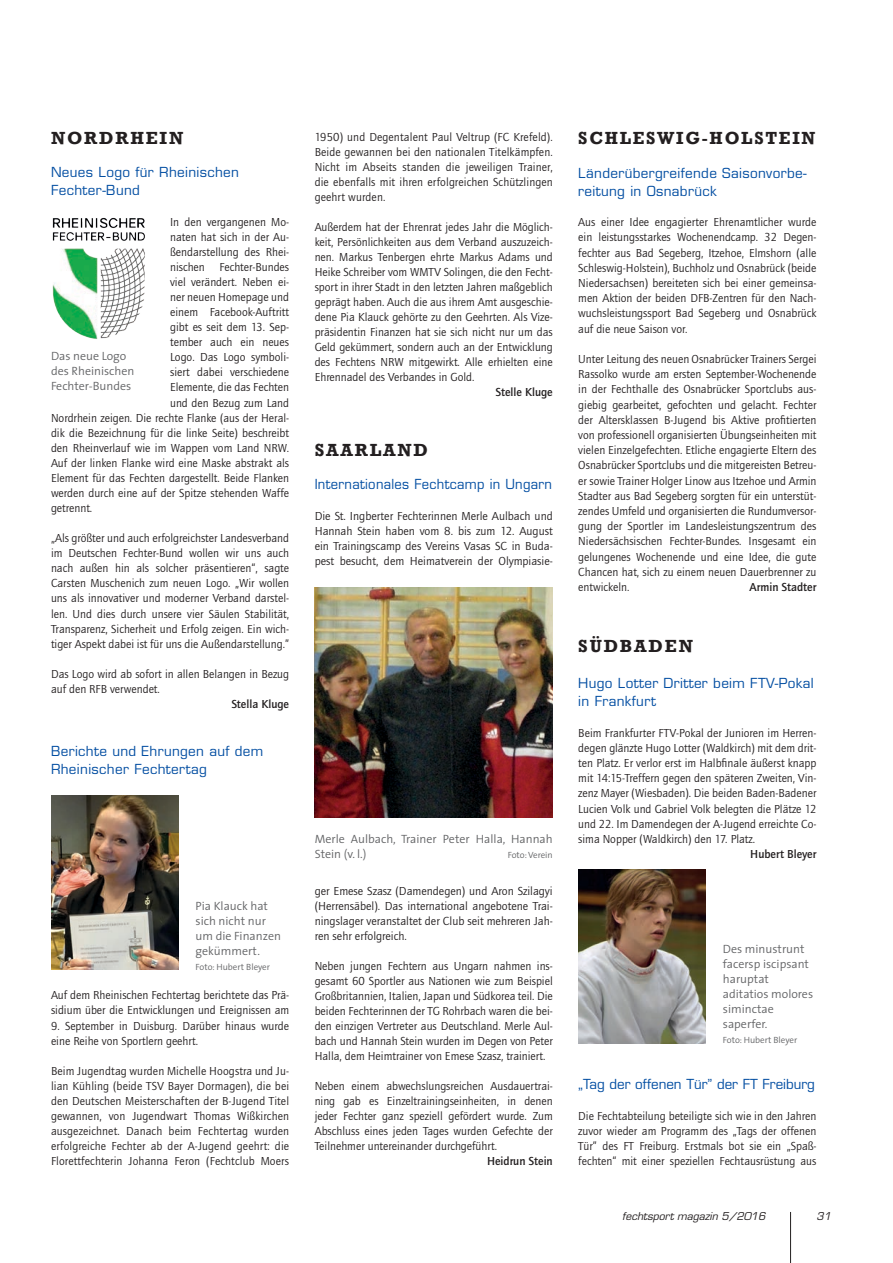
<style>
.page{position:relative;width:893px;height:1263px;background:#fff}
.page>*{position:absolute;margin:0;border:0;box-sizing:border-box;transform-origin:0 0}
.t1{font:700 18px "Rockwell";letter-spacing:.1em;color:#231f20}
.t2{font:13.5px/18.1px "Eurostile LT";letter-spacing:.025em;color:#034ea2}
.t3{font:13.5px "Eurostile LT";letter-spacing:.025em;color:#034ea2;scale:.96 1}
.t4{font:13.5px "Eurostile LT";color:#034ea2}
.t5{font:12px/15px "Quay Sans EF";color:#231f20;text-align:justify}
.t6{font:300 12px/15px "The Sans";color:#636466}
.t7{font:500 12px "Quay Sans EF";color:#231f20}
.t8{font:italic 10.5px "Eurostile LT";color:#231f20}
.t9{font:300 9px "The Sans";color:#636466}
</style>
<div class="page">
<hr style="left:790px;top:1212px;width:1px;height:51px;background:#231f20">
<img style="left:315px;top:588px;width:238px;height:229px">
<img style="left:52px;top:217px;width:93px;height:122px">
<img style="left:51px;top:796px;width:128px;height:173px">
<img style="left:578px;top:870px;width:128px;height:173px">
<h1 class="t1" style="left:51px;top:127px;width:134px">NORDRHEIN</h1>
<p class="t2" style="left:51px;top:163px;width:190px">Neues Logo für Rheinischen<br>Fechter-Bund</p>
<p class="t5" style="left:170px;top:214px;width:121px">In den vergangenen Mo-</p>
<p class="t5" style="left:170px;top:229px;width:121px">naten hat sich in der Au-</p>
<p class="t5" style="left:170px;top:244px;width:121px">ßendarstellung des Rhei-</p>
<p class="t5" style="left:170px;top:260px;width:121px">nischen Fechter-Bundes</p>
<p class="t5" style="left:170px;top:275px;width:121px">viel verändert. Neben ei-</p>
<p class="t5" style="left:170px;top:290px;width:121px">ner neuen Homepage und</p>
<p class="t5" style="left:170px;top:305px;width:121px">einem Facebook-Auftritt</p>
<p class="t5" style="left:170px;top:320px;width:121px">gibt es seit dem 13. Sep-</p>
<p class="t5" style="left:170px;top:335px;width:121px">tember auch ein neues</p>
<p class="t5" style="left:170px;top:350px;width:121px">Logo. Das Logo symboli-</p>
<p class="t5" style="left:170px;top:365px;width:121px">siert dabei verschiedene</p>
<p class="t5" style="left:170px;top:380px;width:121px">Elemente, die das Fechten</p>
<p class="t5" style="left:170px;top:395px;width:121px">und den Bezug zum Land</p>
<p class="t5" style="left:51px;top:410px;width:240px">Nordrhein zeigen. Die rechte Flanke (aus der Heral-</p>
<p class="t5" style="left:51px;top:425px;width:240px">dik die Bezeichnung für die linke Seite) beschreibt</p>
<p class="t5" style="left:51px;top:440px;width:240px">den Rheinverlauf wie im Wappen vom Land NRW.</p>
<p class="t5" style="left:51px;top:455px;width:240px">Auf der linken Flanke wird eine Maske abstrakt als</p>
<p class="t5" style="left:51px;top:471px;width:240px">Element für das Fechten dargestellt. Beide Flanken</p>
<p class="t5" style="left:51px;top:486px;width:240px">werden durch eine auf der Spitze stehenden Waffe</p>
<p class="t5" style="left:51px;top:501px;width:43px">getrennt.</p>
<p class="t5" style="left:51px;top:531px;width:240px">„Als größter und auch erfolgreichster Landesverband im Deutschen Fechter-Bund wollen wir uns auch nach außen hin als solcher präsentieren“, sagte Carsten Muschenich zum neuen Logo. „Wir wollen uns als innovativer und moderner Verband darstel&shy;len. Und dies durch unsere vier Säulen Stabilität, Transparenz, Sicherheit und Erfolg zeigen. Ein wich&shy;tiger Aspekt dabei ist für uns die Außendarstellung.”</p>
<p class="t5" style="left:51px;top:666px;width:240px">Das Logo wird ab sofort in allen Belangen in Bezug auf den RFB verwendet.</p>
<p class="t7" style="left:231px;top:697px;width:59px">Stella Kluge</p>
<p class="t2" style="left:51px;top:742px;width:214px">Berichte und Ehrungen auf dem<br>Rheinischer Fechtertag</p>
<p class="t6" style="left:51px;top:348px;width:85px">Das neue Logo des Rheinischen<br>Fechter-Bundes</p>
<p class="t6" style="left:196px;top:898px;width:87px">Pia Klauck hat sich nicht nur um die Finanzen gekümmert.</p>
<p class="t9" style="left:196px;top:959px;width:76px">Foto: Hubert Bleyer</p>
<p class="t5" style="left:51px;top:988px;width:240px">Auf dem Rheinischen Fechtertag berichtete das Prä&shy;sidium über die Entwicklungen und Ereignissen am</p>
<p class="t5" style="left:51px;top:1018px;width:240px">9. September in Duisburg. Darüber hinaus wurde eine Reihe von Sportlern geehrt.</p>
<p class="t5" style="left:51px;top:1063px;width:240px">Beim Jugendtag wurden Michelle Hoogstra und Ju&shy;lian Kühling (beide TSV Bayer Dormagen), die bei den Deutschen Meisterschaften der B-Jugend Titel gewannen, von Jugendwart Thomas Wißkirchen ausgezeichnet. Danach beim Fechtertag wurden erfolgreiche Fechter ab der A-Jugend geehrt: die Florettfechterin Johanna Feron (Fechtclub Moers</p>
<p class="t5" style="left:315px;top:130px;width:240px">1950) und Degentalent Paul Veltrup (FC Krefeld).<br>Beide gewannen bei den nationalen Titelkämpfen.<br>Nicht im Abseits standen die jeweiligen Trainer, die ebenfalls mit ihren erfolgreichen Schützlingen geehrt wurden.</p>
<p class="t5" style="left:315px;top:220px;width:240px">Außerdem hat der Ehrenrat jedes Jahr die Möglich&shy;keit, Persönlichkeiten aus dem Verband auszuzeich&shy;nen. Markus Tenbergen ehrte Markus Adams und Heike Schreiber vom WMTV Solingen, die den Fecht&shy;sport in ihrer Stadt in den letzten Jahren maßgeblich geprägt haben. Auch die aus ihrem Amt ausgeschie&shy;dene Pia Klauck gehörte zu den Geehrten. Als Vize&shy;präsidentin Finanzen hat sie sich nicht nur um das Geld gekümmert, sondern auch an der Entwicklung des Fechtens NRW mitgewirkt. Alle erhielten eine Ehrennadel des Verbandes in Gold.</p>
<p class="t7" style="left:495px;top:386px;width:59px">Stelle Kluge</p>
<h1 class="t1" style="left:315px;top:439px;width:115px">SAARLAND</h1>
<p class="t3" style="left:315px;top:476px;width:249px">Internationales Fechtcamp in Ungarn</p>
<p class="t5" style="left:315px;top:508px;width:240px">Die St. Ingberter Fechterinnen Merle Aulbach und Hannah Stein haben vom 8. bis zum 12. August ein Trainingscamp des Vereins Vasas SC in Buda&shy;pest besucht, dem Heimatverein der Olympiasie-</p>
<p class="t6" style="left:315px;top:831px;width:240px">Merle Aulbach, Trainer Peter Halla, Hannah<br>Stein (v. l.)</p>
<p class="t9" style="left:508px;top:848px;width:47px">Foto: Verein</p>
<p class="t5" style="left:315px;top:883px;width:240px">ger Emese Szasz (Damendegen) und Aron Szilagyi (Herrensäbel). Das international angebotene Trai&shy;ningslager veranstaltet der Club seit mehreren Jah&shy;ren sehr erfolgreich.</p>
<p class="t5" style="left:315px;top:958px;width:240px">Neben jungen Fechtern aus Ungarn nahmen ins&shy;gesamt 60 Sportler aus Nationen wie zum Beispiel Großbritannien, Italien, Japan und Südkorea teil. Die beiden Fechterinnen der TG Rohrbach waren die bei&shy;den einzigen Vertreter aus Deutschland. Merle Aul&shy;bach und Hannah Stein wurden im Degen von Peter Halla, dem Heimtrainer von Emese Szasz, trainiert.</p>
<p class="t5" style="left:315px;top:1079px;width:240px">Neben einem abwechslungsreichen Ausdauertrai&shy;ning gab es Einzeltrainingseinheiten, in denen jeder Fechter ganz speziell gefördert wurde. Zum Abschluss eines jeden Tages wurden Gefechte der Teilnehmer untereinander durchgeführt.</p>
<p class="t7" style="left:487px;top:1154px;width:67px">Heidrun Stein</p>
<h1 class="t1" style="left:578px;top:127px;width:239px">SCHLESWIG-HOLSTEIN</h1>
<p class="t2" style="left:578px;top:164px;width:230px">Länderübergreifende Saisonvorbe&shy;reitung in Osnabrück</p>
<p class="t5" style="left:578px;top:215px;width:240px">Aus einer Idee engagierter Ehrenamtlicher wurde ein leistungsstarkes Wochenendcamp. 32 Degen&shy;fechter aus Bad Segeberg, Itzehoe, Elmshorn (alle Schleswig-Holstein), Buchholz und Osnabrück (beide Niedersachsen) bereiteten sich bei einer gemeinsa&shy;men Aktion der beiden DFB-Zentren für den Nach&shy;wuchsleistungssport Bad Segeberg und Osnabrück auf die neue Saison vor.</p>
<p class="t5" style="left:578px;top:352px;width:240px">Unter Leitung des neuen Osnabrücker Trainers Sergei Rassolko wurde am ersten September-Wochenende in der Fechthalle des Osnabrücker Sportclubs aus&shy;giebig gearbeitet, gefochten und gelacht. Fechter der Altersklassen B-Jugend bis Aktive profitierten von professionell organisierten Übungseinheiten mit vielen Einzelgefechten. Etliche engagierte Eltern des Osnabrücker Sportclubs und die mitgereisten Betreu&shy;er sowie Trainer Holger Linow aus Itzehoe und Armin Stadter aus Bad Segeberg sorgten für ein unterstüt&shy;zendes Umfeld und organisierten die Rundumversor&shy;gung der Sportler im Landesleistungszentrum des Niedersächsischen Fechter-Bundes. Insgesamt ein gelungenes Wochenende und eine Idee, die gute Chancen hat, sich zu einem neuen Dauerbrenner zu entwickeln.</p>
<p class="t7" style="left:750px;top:580px;width:68px">Armin Stadter</p>
<h1 class="t1" style="left:578px;top:635px;width:116px">SÜDBADEN</h1>
<p class="t2" style="left:578px;top:674px;width:237px">Hugo Lotter Dritter beim FTV-Pokal in Frankfurt</p>
<p class="t5" style="left:578px;top:725px;width:240px">Beim Frankfurter FTV-Pokal der Junioren im Herren&shy;degen glänzte Hugo Lotter (Waldkirch) mit dem drit&shy;ten Platz. Er verlor erst im Halbfinale äußerst knapp mit 14:15-Treffern gegen den späteren Zweiten, Vin&shy;zenz Mayer (Wiesbaden). Die beiden Baden-Badener Lucien Volk und Gabriel Volk belegten die Plätze 12 und 22. Im Damendegen der A-Jugend erreichte Co&shy;sima Nopper (Waldkirch) den 17. Platz.</p>
<p class="t7" style="left:750px;top:847px;width:68px">Hubert Bleyer</p>
<p class="t6" style="left:723px;top:941px;width:92px">Des minustrunt facersp iscipsant haruptat aditatios molores siminctae saperfer.</p>
<p class="t9" style="left:723px;top:1033px;width:76px">Foto: Hubert Bleyer</p>
<p class="t4" style="left:578px;top:1076px;width:238px">„Tag der offenen Tür” der FT Freiburg</p>
<p class="t5" style="left:578px;top:1108px;width:240px">Die Fechtabteilung beteiligte sich wie in den Jahren zuvor wieder am Programm des „Tags der offenen Tür” des FT Freiburg. Erstmals bot sie ein „Spaß&shy;fechten“ mit einer speziellen Fechtausrüstung aus</p>
<p class="t8" style="left:622px;top:1210px;width:145px">fechtsport magazin 5/2016</p>
<p class="t8" style="left:816px;top:1210px;width:16px">31</p>
</div>
